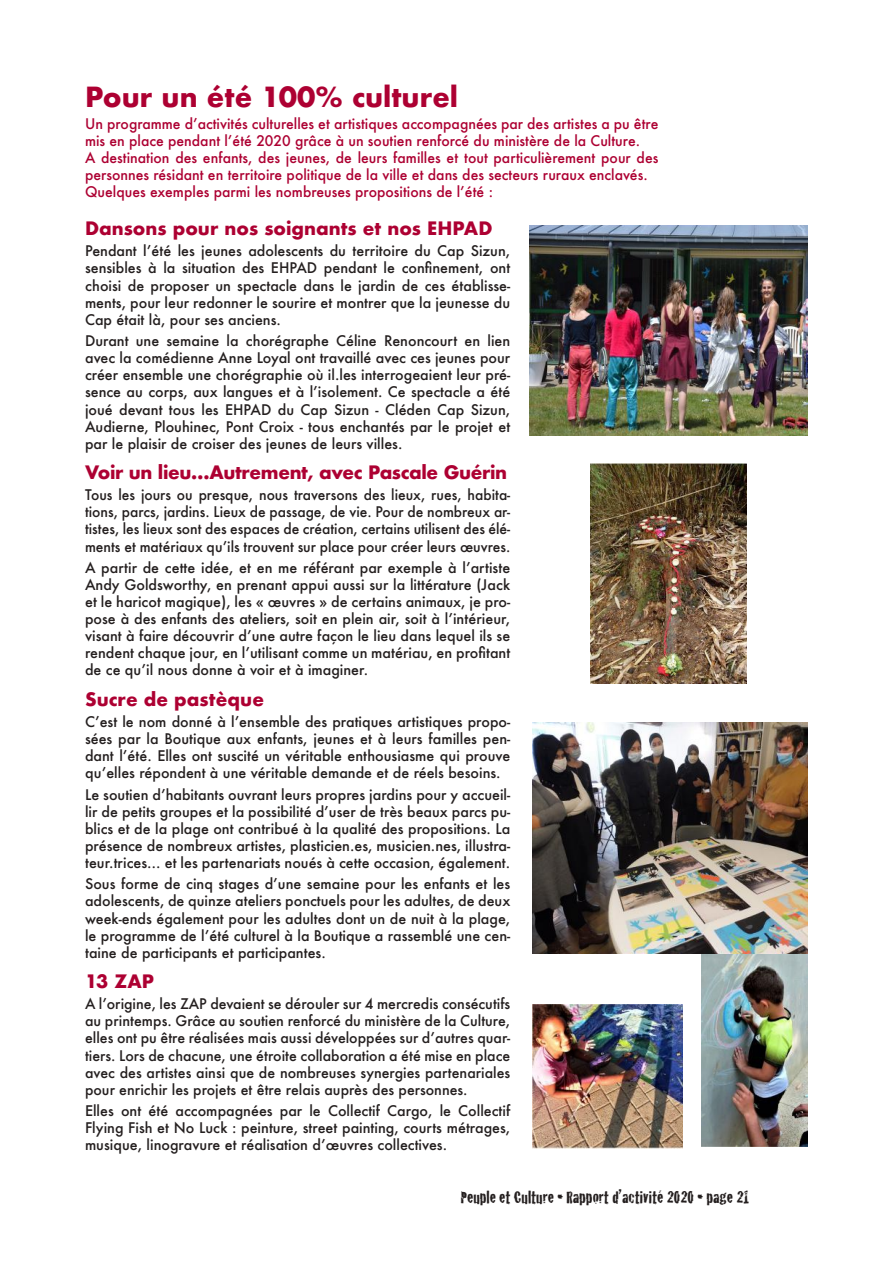
<style>
.page{position:relative;width:893px;height:1263px;background:#fff}
.page>*{position:absolute;margin:0;border:0;box-sizing:border-box;transform-origin:0 0}
.t1{font:700 27px "Futura";color:#ad0032}
.t2{font:700 18px "Futura";color:#ad0032}
.t3{font:18px "Cracked";color:#241f1f}
.t4{font:700 18px "Futura";letter-spacing:-.02em;color:#ad0032}
.t5{font:500 14.25px/17.1px "Futura";color:#241f1f;text-align:justify}
.t6{font:500 14.25px/17.1px "Futura";color:#ad0032}
</style>
<div class="page">
<img style="left:590px;top:463px;width:157px;height:221px">
<img style="left:529px;top:225px;width:279px;height:211px">
<img style="left:702px;top:954px;width:106px;height:193px">
<img style="left:533px;top:1005px;width:149px;height:143px">
<img style="left:533px;top:723px;width:275px;height:231px">
<h1 class="t1" style="left:85px;top:78px;width:375px">Pour un été 100% culturel</h1>
<p class="t6" style="left:85px;top:115px;width:575px">Un programme d’activités culturelles et artistiques accompagnées par des artistes a pu être mis en place pendant l’été 2020 grâce à un soutien renforcé du ministère de la Culture.<br>A destination des enfants, des jeunes, de leurs familles et tout particulièrement pour des personnes résidant en territoire politique de la ville et dans des secteurs ruraux enclavés.<br>Quelques exemples parmi les nombreuses propositions de l’été :</p>
<p class="t2" style="left:85px;top:215px;width:409px">Dansons pour nos soignants et nos EHPAD</p>
<p class="t5" style="left:85px;top:242px;width:427px">Pendant l’été les jeunes adolescents du territoire du Cap Sizun, sensibles à la situation des EHPAD pendant le confinement, ont choisi de proposer un spectacle dans le jardin de ces établisse&shy;ments, pour leur redonner le sourire et montrer que la jeunesse du Cap était là, pour ses anciens.</p>
<p class="t5" style="left:85px;top:332px;width:427px">Durant une semaine la chorégraphe Céline Renoncourt en lien avec la comédienne Anne Loyal ont travaillé avec ces jeunes pour créer ensemble une chorégraphie où il.les interrogeaient leur pré&shy;sence au corps, aux langues et à l’isolement. Ce spectacle a été joué devant tous les EHPAD du Cap Sizun - Cléden Cap Sizun, Audierne, Plouhinec, Pont Croix - tous enchantés par le projet et par le plaisir de croiser des jeunes de leurs villes.</p>
<p class="t4" style="left:85px;top:459px;width:424px">Voir un lieu…Autrement, avec Pascale Guérin</p>
<p class="t5" style="left:85px;top:486px;width:427px">Tous les jours ou presque, nous traversons des lieux, rues, habita&shy;tions, parcs, jardins. Lieux de passage, de vie. Pour de nombreux ar&shy;tistes, les lieux sont des espaces de création, certains utilisent des élé&shy;ments et matériaux qu’ils trouvent sur place pour créer leurs œuvres.</p>
<p class="t5" style="left:85px;top:559px;width:427px">A partir de cette idée, et en me référant par exemple à l’artiste Andy Goldsworthy, en prenant appui aussi sur la littérature (Jack et le haricot magique), les « œuvres » de certains animaux, je pro&shy;pose à des enfants des ateliers, soit en plein air, soit à l’intérieur, visant à faire découvrir d’une autre façon le lieu dans lequel ils se rendent chaque jour, en l’utilisant comme un matériau, en profitant de ce qu’il nous donne à voir et à imaginer.</p>
<p class="t2" style="left:85px;top:686px;width:180px">Sucre de pastèque</p>
<p class="t5" style="left:85px;top:713px;width:427px">C’est le nom donné à l’ensemble des pratiques artistiques propo&shy;sées par la Boutique aux enfants, jeunes et à leurs familles pen&shy;dant l’été. Elles ont suscité un véritable enthousiasme qui prouve qu’elles répondent à une véritable demande et de réels besoins.</p>
<p class="t5" style="left:85px;top:785px;width:427px">Le soutien d’habitants ouvrant leurs propres jardins pour y accueil&shy;lir de petits groupes et la possibilité d’user de très beaux parcs pu&shy;blics et de la plage ont contribué à la qualité des propositions. La présence de nombreux artistes, plasticien.es, musicien.nes, illustra&shy;teur.trices… et les partenariats noués à cette occasion, également.</p>
<p class="t5" style="left:85px;top:875px;width:427px">Sous forme de cinq stages d’une semaine pour les enfants et les adolescents, de quinze ateliers ponctuels pour les adultes, de deux week-ends également pour les adultes dont un de nuit à la plage, le programme de l’été culturel à la Boutique a rassemblé une cen&shy;taine de participants et participantes.</p>
<p class="t2" style="left:85px;top:968px;width:71px">13 ZAP</p>
<p class="t5" style="left:85px;top:995px;width:427px">A l’origine, les ZAP devaient se dérouler sur 4 mercredis consécutifs au printemps. Grâce au soutien renforcé du ministère de la Culture, elles ont pu être réalisées mais aussi développées sur d’autres quar&shy;tiers. Lors de chacune, une étroite collaboration a été mise en place avec des artistes ainsi que de nombreuses synergies partenariales pour enrichir les projets et être relais auprès des personnes.</p>
<p class="t5" style="left:85px;top:1102px;width:427px">Elles ont été accompagnées par le Collectif Cargo, le Collectif Flying Fish et No Luck : peinture, street painting, courts métrages, musique, linogravure et réalisation d’œuvres collectives.</p>
<p class="t3" style="left:461px;top:1183px;width:290px">Peuple et Culture • Rapport d’activité 2020 • page 21</p>
</div>
